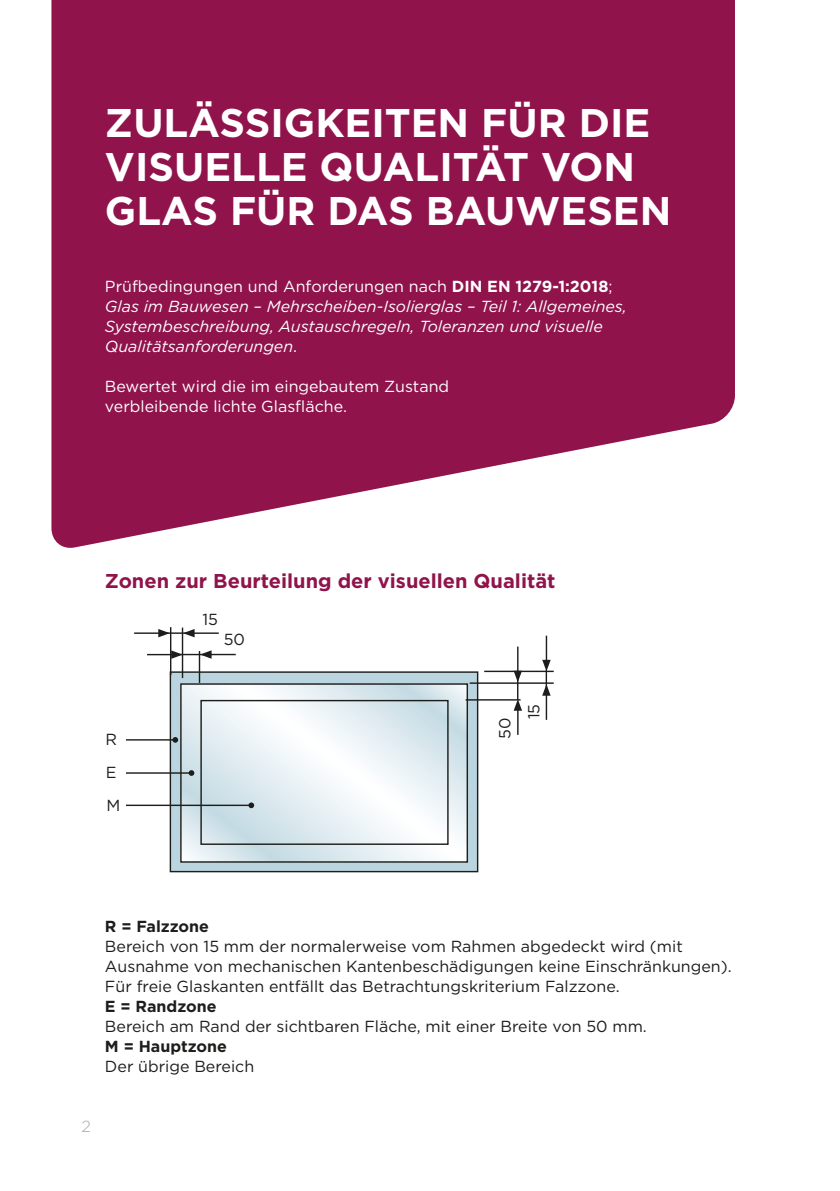
<style>
.page{position:relative;width:840px;height:1191px;background:#fff}
.page>*{position:absolute;margin:0;border:0;box-sizing:border-box;transform-origin:0 0}
.t1{font:700 40px/44px "Gotham";color:#fff}
.t2{font:700 20px "Gotham";color:#90134c}
.t3{font:16px/20px "Gotham";color:#1d1d1b}
.t4{font:italic 16px/20px "Gotham";color:#fff}
.t5{font:16px/20px "Gotham";color:#fff}
.t6{font:700 16px "Gotham";color:#1d1d1b}
.t7{font:300 16px "Gotham";color:#a8a8a8}
.s1{font-style:normal}
.s2{font-weight:700;font-style:normal}
</style>
<div class="page">
<svg style="left:51px;top:0;width:683px;height:548px;background:#9c2e60"></svg>
<div style="left:170px;top:672px;width:307px;height:199px;background:#bad5df"></div>
<div style="left:169px;top:671px;width:309px;height:201px;border:1px solid #1d1d1b"></div>
<svg style="left:182px;top:685px;width:284px;height:175px;background:#e4eef2"></svg>
<div style="left:180px;top:683px;width:288px;height:179px;border:1px solid #1d1d1b"></div>
<div style="left:200px;top:700px;width:248px;height:145px;border:1px solid #1d1d1b"></div>
<hr style="left:465px;top:699px;width:55px;height:1px;background:#1d1d1b">
<hr style="left:469px;top:682px;width:84px;height:2px;background:#1d1d1b">
<hr style="left:484px;top:670px;width:69px;height:2px;background:#1d1d1b">
<hr style="left:545px;top:635px;width:2px;height:28px;background:#1d1d1b">
<hr style="left:545px;top:692px;width:2px;height:28px;background:#1d1d1b">
<svg style="left:513px;top:699px;width:8px;height:36px"></svg>
<svg style="left:513px;top:646px;width:8px;height:36px"></svg>
<hr style="left:516px;top:677px;width:2px;height:23px;background:#1d1d1b">
<svg style="left:542px;top:660px;width:8px;height:35px"></svg>
<hr style="left:182px;top:627px;width:1px;height:51px;background:#1d1d1b">
<hr style="left:199px;top:651px;width:1px;height:32px;background:#1d1d1b">
<hr style="left:170px;top:627px;width:1px;height:48px;background:#1d1d1b">
<svg style="left:200px;top:650px;width:35px;height:9px"></svg>
<hr style="left:191px;top:632px;width:28px;height:2px;background:#1d1d1b">
<svg style="left:183px;top:629px;width:11px;height:8px"></svg>
<hr style="left:134px;top:632px;width:27px;height:2px;background:#1d1d1b">
<svg style="left:158px;top:629px;width:10px;height:8px"></svg>
<svg style="left:147px;top:650px;width:35px;height:9px"></svg>
<hr style="left:126px;top:739px;width:49px;height:1px;background:#1d1d1b">
<svg style="left:172px;top:737px;width:6px;height:5px"></svg>
<hr style="left:126px;top:772px;width:65px;height:1px;background:#1d1d1b">
<svg style="left:188px;top:770px;width:6px;height:6px"></svg>
<hr style="left:126px;top:804px;width:125px;height:2px;background:#1d1d1b">
<svg style="left:248px;top:802px;width:6px;height:6px"></svg>
<hr style="left:164px;top:632px;width:23px;height:2px;background:#1d1d1b">
<hr style="left:178px;top:654px;width:33px;height:1px;background:#1d1d1b">
<h1 class="t1" style="left:105px;top:100px;width:567px">ZULÄSSIGKEITEN FÜR DIE<br>VISUELLE QUALITÄT VON<br>GLAS FÜR DAS BAUWESEN</h1>
<p class="t4" style="left:105px;top:276px;width:523px"><span class="s1">Prüfbedingungen und Anforderungen nach</span> <span class="s2">DIN EN 1279-1:2018</span><span class="s1">; </span>Glas im Bauwesen – Mehrscheiben-Isolierglas – Teil 1: Allgemeines, Systembeschreibung, Austauschregeln, Toleranzen und visuelle Qualitätsanforderungen<span class="s1">.</span></p>
<p class="t5" style="left:105px;top:376px;width:345px">Bewertet wird die im eingebautem Zustand verbleibende lichte Glasfläche.</p>
<p class="t2" style="left:105px;top:568px;width:451px">Zonen zur Beurteilung der visuellen Qualität</p>
<p class="t3" style="left:202px;top:608px;width:17px">15</p>
<p class="t3" style="left:105px;top:723px;width:17px;line-height:32.8px">R<br>E<br>M</p>
<p class="t3" style="left:223px;top:629px;width:23px">50</p>
<p class="t3" style="left:494px;top:739px;width:23px;rotate:-90deg">50</p>
<p class="t3" style="left:523px;top:719px;width:17px;rotate:-90deg">15</p>
<p class="t6" style="left:105px;top:916px;width:105px">R = Falzzone</p>
<p class="t3" style="left:105px;top:936px;width:627px">Bereich von 15 mm der normalerweise vom Rahmen abgedeckt wird (mit<br>Ausnahme von mechanischen Kantenbeschädigungen keine Einschränkungen).<br>Für freie Glaskanten entfällt das Betrachtungskriterium Falzzone.</p>
<p class="t6" style="left:105px;top:996px;width:113px">E = Randzone</p>
<p class="t3" style="left:105px;top:1016px;width:543px">Bereich am Rand der sichtbaren Fläche, mit einer Breite von 50 mm.</p>
<p class="t6" style="left:105px;top:1036px;width:123px">M = Hauptzone</p>
<p class="t3" style="left:105px;top:1056px;width:151px">Der übrige Bereich</p>
<p class="t7" style="left:81px;top:1116px;width:11px">2</p>
</div>
